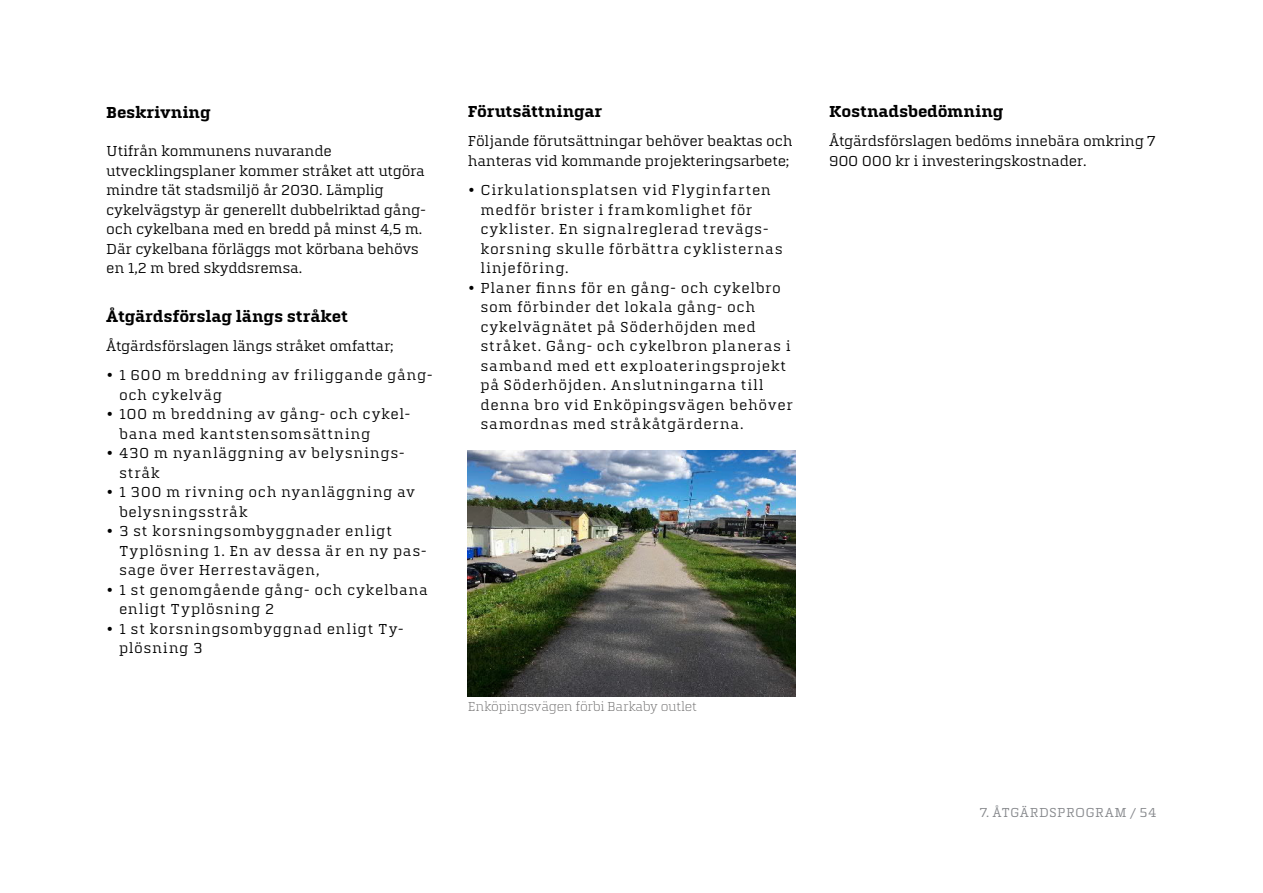
<style>
.page{position:relative;width:1263px;height:893px;background:#fff}
.page>*{position:absolute;margin:0;border:0;box-sizing:border-box;transform-origin:0 0}
.t1{font:700 16.5px "Quitador For Jarfalla";letter-spacing:-.01em;color:#000}
.t2{font:15px/19.5px "Quitador For Jarfalla";letter-spacing:.03em;color:#000}
.t3{font:15px/19.5px "Quitador For Jarfalla";letter-spacing:-.02em;color:#000}
.t4{font:300 13.5px "Quitador For Jarfalla";letter-spacing:-.02em;color:#646363}
.t5{font:13.5px "Quitador For Jarfalla";letter-spacing:.025em;color:#86888c}
</style>
<div class="page">
<img style="left:468px;top:451px;width:327px;height:245px">
<p class="t1" style="left:106px;top:104px;width:106px">Beskrivning</p>
<p class="t3" style="left:106px;top:141px;width:321px">Utifrån kommunens nuvarande utvecklingsplaner kommer stråket att utgöra mindre tät stadsmiljö år 2030. Lämplig cykelvägstyp är generellt dubbelriktad gång&shy;och cykelbana med en bredd på minst 4,5 m.<br>Där cykelbana förläggs mot körbana behövs en 1,2 m bred skyddsremsa.</p>
<p class="t1" style="left:106px;top:307px;width:243px">Åtgärdsförslag längs stråket</p>
<p class="t3" style="left:106px;top:336px;width:289px">Åtgärdsförslagen längs stråket omfattar;</p>
<p class="t2" style="left:119px;top:366px;width:315px;text-indent:-13px">• 1 600 m breddning av friliggande gång&shy;och cykelväg</p>
<p class="t2" style="left:119px;top:405px;width:293px;text-indent:-13px">• 100 m breddning av gång- och cykel&shy;bana med kantstensomsättning</p>
<p class="t2" style="left:119px;top:444px;width:287px;text-indent:-13px">• 430 m nyanläggning av belysnings&shy;stråk</p>
<p class="t2" style="left:119px;top:483px;width:298px;text-indent:-13px">• 1 300 m rivning och nyanläggning av belysningsstråk</p>
<p class="t2" style="left:119px;top:522px;width:309px;text-indent:-13px">• 3 st korsningsombyggnader enligt<br>Typlösning 1. En av dessa är en ny pas&shy;sage över Herrestavägen,</p>
<p class="t2" style="left:119px;top:580px;width:310px;text-indent:-13px">• 1 st genomgående gång- och cykelbana enligt Typlösning 2</p>
<p class="t2" style="left:119px;top:619px;width:286px;text-indent:-13px">• 1 st korsningsombyggnad enligt Ty&shy;plösning 3</p>
<p class="t1" style="left:468px;top:103px;width:136px">Förutsättningar</p>
<p class="t3" style="left:468px;top:132px;width:326px">Följande förutsättningar behöver beaktas och hanteras vid kommande projekteringsarbete;</p>
<p class="t2" style="left:480px;top:180px;width:304px;text-indent:-13px">• Cirkulationsplatsen vid Flyginfarten medför brister i framkomlighet för cyklister. En signalreglerad trevägs&shy;korsning skulle förbättra cyklisternas linjeföring.</p>
<p class="t2" style="left:480px;top:278px;width:314px;text-indent:-13px">• Planer finns för en gång- och cykelbro som förbinder det lokala gång- och cykelvägnätet på Söderhöjden med stråket. Gång- och cykelbron planeras i samband med ett exploateringsprojekt på Söderhöjden. Anslutningarna till denna bro vid Enköpingsvägen behöver samordnas med stråkåtgärderna.</p>
<p class="t4" style="left:468px;top:699px;width:231px">Enköpingsvägen förbi Barkaby outlet</p>
<p class="t1" style="left:829px;top:103px;width:176px">Kostnadsbedömning</p>
<p class="t3" style="left:829px;top:132px;width:328px">Åtgärdsförslagen bedöms innebära omkring 7<br>900 000 kr i investeringskostnader.</p>
<p class="t5" style="left:980px;top:805px;width:178px">7. Åtgärdsprogram / 54</p>
</div>
